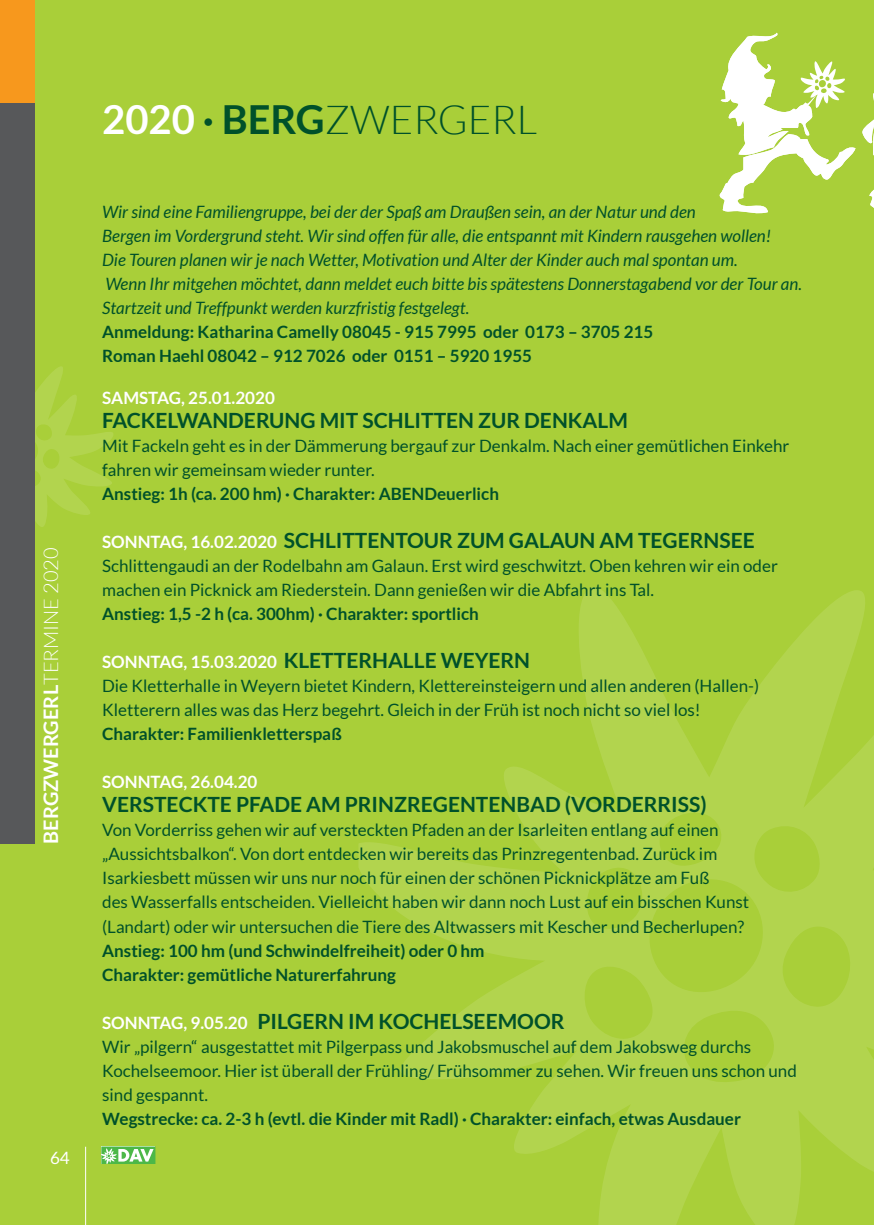
<style>
.page{position:relative;width:874px;height:1225px;background:#fff}
.page>*{position:absolute;margin:0;border:0;box-sizing:border-box;transform-origin:0 0}
.t1{font:300 40px "Lato";color:#00512a}
.t2{font:700 21px "Lato";color:#00512a}
.t3{font:700 20px "Lato";color:#fff}
.t4{font:17px/24px "Lato";color:#00512a}
.t5{font:700 17px/24px "Lato";color:#00512a}
.t6{font:italic 17px/24px "Lato";color:#00512a}
.t7{font:700 17px "Lato";color:#fff}
.t8{font:17px "Lato";color:#fff}
.s1{font-weight:300}
.s2{font-weight:700;color:#fff}
.s3{font-weight:700}
.s4{font-size:17px;color:#fff}
.s5{font-weight:700;font-size:21px}
</style>
<div class="page">
<div style="left:0;top:0;width:873px;height:1225px;background:#a9cf39"></div>
<svg style="left:358px;top:587px;width:515px;height:638px"></svg>
<svg style="left:35px;top:366px;width:78px;height:161px"></svg>
<div style="left:0;top:0;width:35px;height:843px;background:#57585a"></div>
<div style="left:0;top:0;width:35px;height:102px;background:#f7981d"></div>
<hr style="left:85px;top:1146px;width:1px;height:79px;background:#fff">
<svg style="left:101px;top:1146px;width:55px;height:17px"></svg>
<svg style="left:719px;top:33px;width:154px;height:181px"></svg>
<p class="t3" style="left:39px;top:843px;width:298px;rotate:-90deg">BERGZWERGERL<span class="s1">TERMINE 2020</span></p>
<p class="t8" style="left:50px;top:1148px;width:21px">64</p>
<h1 class="t1" style="left:102px;top:98px;width:436px"><span class="s2">2020</span> <span class="s3">· BERG</span>ZWERGERL</h1>
<p class="t6" style="left:102px;top:200px;width:701px">Wir sind eine Familiengruppe, bei der der Spaß am Draußen sein, an der Natur und den<br>Bergen im Vordergrund steht. Wir sind offen für alle, die entspannt mit Kindern rausgehen wollen!<br>Die Touren planen wir je nach Wetter, Motivation und Alter der Kinder auch mal spontan um.<br>Wenn Ihr mitgehen möchtet, dann meldet euch bitte bis spätestens Donnerstagabend vor der Tour an.<br>Startzeit und Treffpunkt werden kurzfristig festgelegt.</p>
<p class="t5" style="left:102px;top:320px;width:552px">Anmeldung: Katharina Camelly 08045 - 915 7995 oder 0173 – 3705 215<br>Roman Haehl 08042 – 912 7026 oder 0151 – 5920 1955</p>
<p class="t7" style="left:102px;top:388px;width:174px">SAMSTAG, 25.01.2020</p>
<p class="t2" style="left:102px;top:408px;width:527px">FACKELWANDERUNG MIT SCHLITTEN ZUR DENKALM</p>
<p class="t4" style="left:102px;top:434px;width:688px">Mit Fackeln geht es in der Dämmerung bergauf zur Denkalm. Nach einer gemütlichen Einkehr fahren wir gemeinsam wieder runter.</p>
<p class="t5" style="left:102px;top:482px;width:398px">Anstieg: 1h (ca. 200 hm) · Charakter: ABENDeuerlich</p>
<p class="t2" style="left:102px;top:528px;width:653px"><span class="s4">SONNTAG, 16.02.2020</span> SCHLITTENTOUR ZUM GALAUN AM TEGERNSEE</p>
<p class="t4" style="left:102px;top:554px;width:677px">Schlittengaudi an der Rodelbahn am Galaun. Erst wird geschwitzt. Oben kehren wir ein oder machen ein Picknick am Riederstein. Dann genießen wir die Abfahrt ins Tal.</p>
<p class="t5" style="left:102px;top:602px;width:378px">Anstieg: 1,5 -2 h (ca. 300hm) · Charakter: sportlich</p>
<p class="t4" style="left:102px;top:650px;width:658px"><span class="s2">SONNTAG, 15.03.2020</span> <span class="s5">KLETTERHALLE WEYERN<br></span>Die Kletterhalle in Weyern bietet Kindern, Klettereinsteigern und allen anderen (Hallen-)<br>Kletterern alles was das Herz begehrt. Gleich in der Früh ist noch nicht so viel los!</p>
<p class="t5" style="left:102px;top:722px;width:241px">Charakter: Familienkletterspaß</p>
<p class="t7" style="left:102px;top:772px;width:157px">SONNTAG, 26.04.20</p>
<p class="t2" style="left:102px;top:792px;width:605px">VERSTECKTE PFADE AM PRINZREGENTENBAD (VORDERRISS)</p>
<p class="t4" style="left:102px;top:818px;width:648px">Von Vorderriss gehen wir auf versteckten Pfaden an der Isarleiten entlang auf einen „Aussichtsbalkon“. Von dort entdecken wir bereits das Prinzregentenbad. Zurück im Isarkiesbett müssen wir uns nur noch für einen der schönen Picknickplätze am Fuß<br>des Wasserfalls entscheiden. Vielleicht haben wir dann noch Lust auf ein bisschen Kunst (Landart) oder wir untersuchen die Tiere des Altwassers mit Kescher und Becherlupen?</p>
<p class="t5" style="left:102px;top:938px;width:384px">Anstieg: 100 hm (und Schwindelfreiheit) oder 0 hm<br>Charakter: gemütliche Naturerfahrung</p>
<p class="t2" style="left:102px;top:1008px;width:463px"><span class="s4">SONNTAG, 9.05.20</span> PILGERN IM KOCHELSEEMOOR</p>
<p class="t4" style="left:102px;top:1034px;width:696px">Wir „pilgern“ ausgestattet mit Pilgerpass und Jakobsmuschel auf dem Jakobsweg durchs<br>Kochelseemoor. Hier ist überall der Frühling/ Frühsommer zu sehen. Wir freuen uns schon und sind gespannt.</p>
<p class="t5" style="left:102px;top:1106px;width:640px">Wegstrecke: ca. 2-3 h (evtl. die Kinder mit Radl) · Charakter: einfach, etwas Ausdauer</p>
</div>
